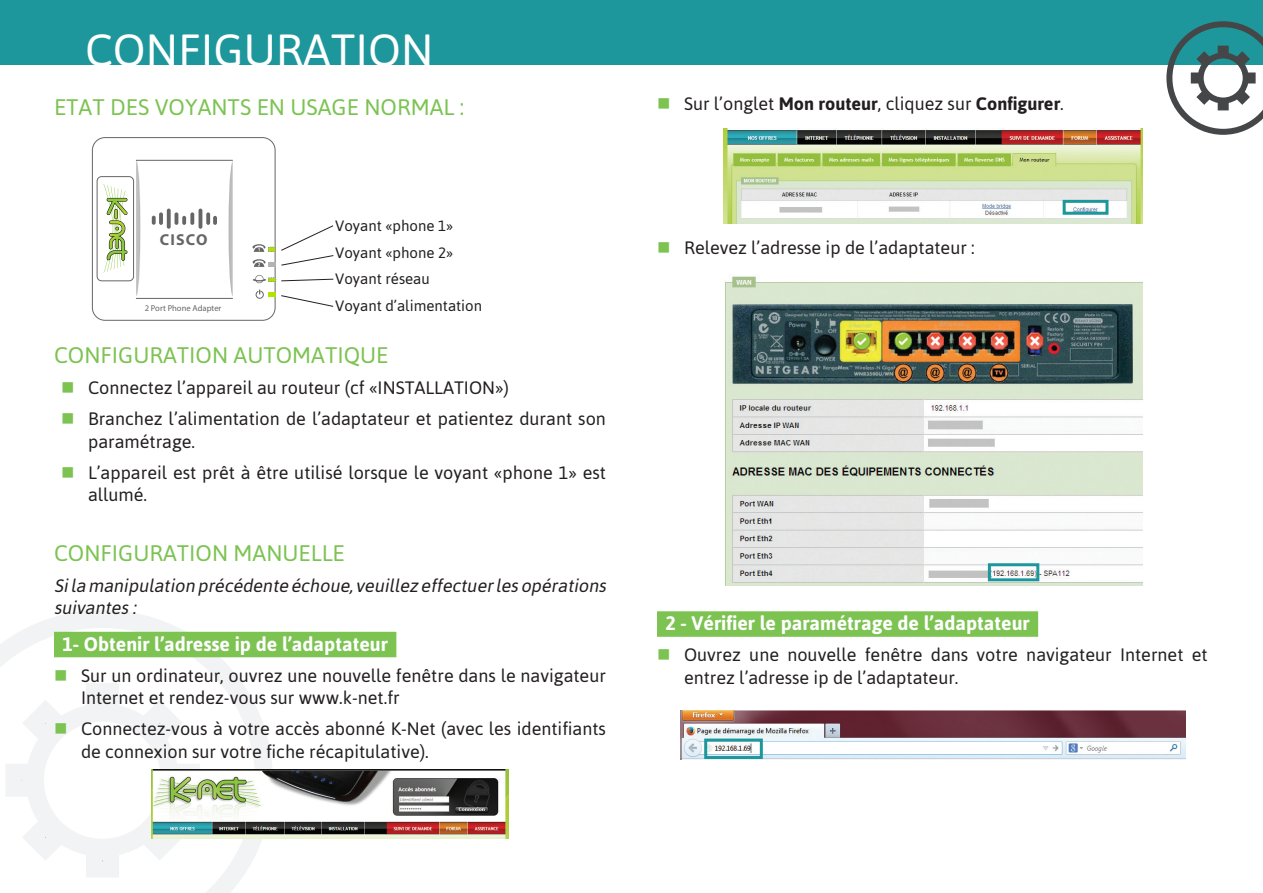
<style>
.page{position:relative;width:1263px;height:893px;background:#fff}
.page>*{position:absolute;margin:0;border:0;box-sizing:border-box;transform-origin:0 0}
.Rubrique{font:45px "Asap";color:#fff}
.Rubrique-2{font:22.5px "Asap";color:#7cc352}
.Sous_titre{font:700 19.5px "Asap";color:#fff}
.t1{font:18px/22.5px "Asap";color:#231f20}
.Liste{font:italic 18px/22.5px "Asap";color:#231f20}
.t2{font:700 15.9px "Myriad Pro";letter-spacing:.075em;color:#666}
.Liste-2{font:15px "Asap";color:#231f20}
.t3{font:8.55px "Myriad Pro";color:#666}
.s1{font-weight:700}
</style>
<div class="page">
<svg style="left:0;top:610px;width:273px;height:283px"></svg>
<div style="left:86px;top:683px;width:33px;height:33px;background:#f2f3f4"></div>
<div style="left:86px;top:844px;width:33px;height:33px;border:16px solid #f2f3f4"></div>
<div style="left:5px;top:764px;width:33px;height:33px;border:16px solid #f2f3f4"></div>
<svg style="left:177px;top:764px;width:23px;height:6px"></svg>
<svg style="left:125px;top:803px;width:69px;height:69px"></svg>
<svg style="left:11px;top:802px;width:69px;height:70px"></svg>
<svg style="left:125px;top:688px;width:69px;height:70px"></svg>
<div style="left:26px;top:704px;width:153px;height:153px;border:18px solid #f2f3f4;border-radius:50%"></div>
<div style="left:0;top:0;width:1263px;height:65px;background:#1d979b"></div>
<svg style="left:1166px;top:21px;width:97px;height:114px"></svg>
<div style="left:54px;top:632px;width:342px;height:25px;background:#7cc352"></div>
<div style="left:657px;top:611px;width:381px;height:26px;background:#7cc352"></div>
<img style="left:723px;top:128px;width:420px;height:95px">
<img style="left:725px;top:276px;width:418px;height:309px">
<div style="left:988px;top:563px;width:51px;height:18px;border:3px solid #1d979b"></div>
<div style="left:92px;top:137px;width:183px;height:183px;border:1px solid #666;border-radius:13px"></div>
<svg style="left:229px;top:161px;width:4px;height:135px"></svg>
<hr style="left:136px;top:160px;width:97px;height:1px;background:#666">
<hr style="left:136px;top:298px;width:97px;height:1px;background:#666">
<svg style="left:152px;top:216px;width:4px;height:9px"></svg>
<svg style="left:159px;top:212px;width:4px;height:13px"></svg>
<svg style="left:167px;top:209px;width:4px;height:20px"></svg>
<svg style="left:175px;top:212px;width:11px;height:13px"></svg>
<svg style="left:190px;top:212px;width:4px;height:13px"></svg>
<svg style="left:213px;top:216px;width:4px;height:9px"></svg>
<svg style="left:206px;top:212px;width:4px;height:13px"></svg>
<hr style="left:199px;top:209px;width:3px;height:20px;background:#666;border-radius:2px">
<div style="left:256px;top:291px;width:8px;height:8px;border:1px solid #666;border-radius:50%"></div>
<div style="left:97px;top:176px;width:37px;height:105px;border:1px solid #666;border-radius:5px"></div>
<svg style="left:104px;top:184px;width:23px;height:88px"></svg>
<svg style="left:136px;top:161px;width:5px;height:135px"></svg>
<svg style="left:252px;top:225px;width:82px;height:42px"></svg>
<svg style="left:253px;top:275px;width:81px;height:8px"></svg>
<svg style="left:268px;top:292px;width:66px;height:15px"></svg>
<div style="left:1063px;top:200px;width:45px;height:15px;border:3px solid #1d979b"></div>
<img style="left:151px;top:770px;width:358px;height:69px">
<img style="left:681px;top:710px;width:504px;height:49px">
<div style="left:704px;top:738px;width:59px;height:21px;border:3px solid #1d979b"></div>
<svg style="left:56px;top:670px;width:10px;height:11px"></svg>
<svg style="left:11px;top:688px;width:69px;height:70px"></svg>
<p class="Rubrique" style="left:85px;top:24px;width:350px">CONFIGURATION</p>
<p class="Rubrique-2" style="left:54px;top:94px;width:412px">ETAT DES VOYANTS EN USAGE NORMAL :</p>
<p class="t2" style="left:160px;top:229px;width:49px">CISCO</p>
<p class="t3" style="left:145px;top:303px;width:78px">2 Port Phone Adapter</p>
<p class="Liste-2" style="left:335px;top:217px;width:120px">Voyant «phone 1»</p>
<p class="Liste-2" style="left:335px;top:244px;width:120px">Voyant «phone 2»</p>
<p class="Liste-2" style="left:335px;top:270px;width:96px">Voyant réseau</p>
<p class="Liste-2" style="left:335px;top:297px;width:148px">Voyant d’alimentation</p>
<p class="Rubrique-2" style="left:54px;top:342px;width:336px">CONFIGURATION AUTOMATIQUE</p>
<p class="t1" style="left:88px;top:376px;width:422px">Connectez l’appareil au routeur (cf «INSTALLATION»)</p>
<p class="t1" style="left:88px;top:407px;width:519px">Branchez l’alimentation de l’adaptateur et patientez durant son paramétrage.</p>
<p class="t1" style="left:88px;top:461px;width:519px">L’appareil est prêt à être utilisé lorsque le voyant «phone 1» est allumé.</p>
<p class="Rubrique-2" style="left:54px;top:540px;width:292px">CONFIGURATION MANUELLE</p>
<p class="Liste" style="left:54px;top:574px;width:557px">Sila manipulation précédente échoue,veuillez effectuerles opérations suivantes :</p>
<p class="Sous_titre" style="left:63px;top:633px;width:327px">1- Obtenir l’adresse ip de l’adaptateur</p>
<p class="t1" style="left:81px;top:664px;width:526px">Sur un ordinateur, ouvrez une nouvelle fenêtre dans le navigateur<br>Internet et rendez-vous sur www.k-net.fr</p>
<p class="t1" style="left:81px;top:718px;width:526px">Connectez-vous à votre accès abonné K-Net (avec les identifiants de connexion sur votre fiche récapitulative).</p>
<p class="t1" style="left:684px;top:93px;width:381px">Sur l’onglet <span class="s1">Mon routeur</span>, cliquez sur <span class="s1">Configurer</span>.</p>
<p class="t1" style="left:684px;top:236px;width:292px">Relevez l’adresse ip de l’adaptateur :</p>
<p class="Sous_titre" style="left:665px;top:612px;width:366px">2 - Vérifier le paramétrage de l’adaptateur</p>
<p class="t1" style="left:684px;top:644px;width:525px">Ouvrez une nouvelle fenêtre dans votre navigateur Internet et entrez l’adresse ip de l’adaptateur.</p>
</div>
